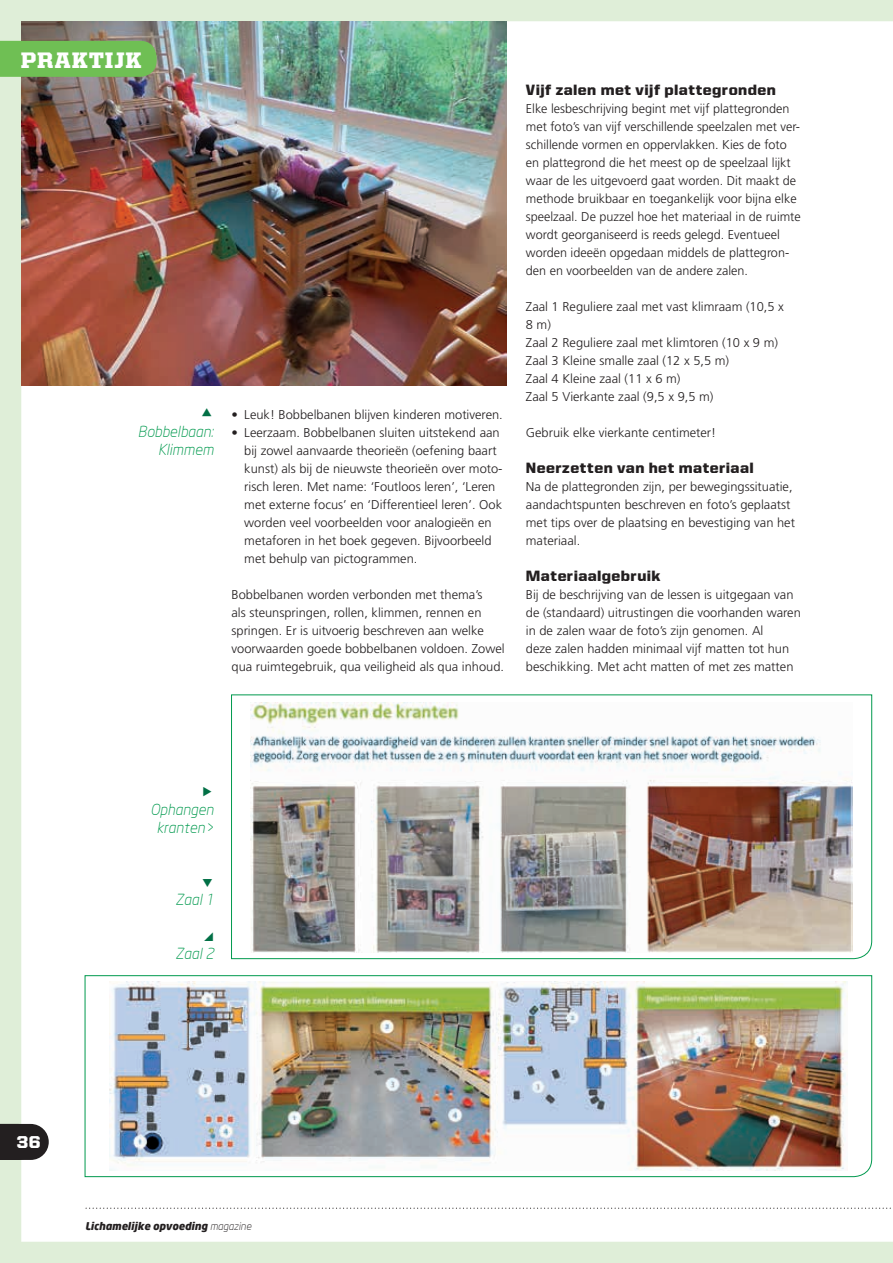
<style>
.page{position:relative;width:893px;height:1263px;background:#dfeed8}
.page>*{position:absolute;margin:0;border:0;box-sizing:border-box;transform-origin:0 0}
.t1{font:900 22.5px "United Serif Reg";letter-spacing:.035em;color:#fff}
.t2{font:900 17.25px "United Sans Reg";color:#fff}
.t3{font:900 15px "United Sans Reg";letter-spacing:.03em;color:#231f20}
.t4{font:italic 300 15px/18px "Neo Sans";color:#00994e;text-align:right}
.t5{font:300 12.75px/18px "Frutiger LT Std";color:#231f20}
.t6{font:italic 900 10.5px "Neo Sans";color:#231f20}
.s1{font-weight:300}
</style>
<div class="page">
<div style="left:21px;top:21px;width:872px;height:1221px;background:#fff"></div>
<img style="left:21px;top:21px;width:485px;height:364px">
<div style="left:0;top:41px;width:157px;height:36px;background:#6fbf54"></div>
<img style="left:84px;top:975px;width:788px;height:202px">
<img style="left:231px;top:694px;width:641px;height:265px">
<svg style="left:0;top:1124px;width:49px;height:36px;background:#353132"></svg>
<svg style="left:85px;top:1207px;width:808px;height:2px;background:#e0e0e0"></svg>
<svg style="left:202px;top:408px;width:10px;height:8px"></svg>
<svg style="left:203px;top:786px;width:9px;height:10px"></svg>
<svg style="left:203px;top:878px;width:9px;height:9px"></svg>
<svg style="left:204px;top:932px;width:9px;height:9px"></svg>
<h1 class="t1" style="left:21px;top:48px;width:122px">PRAKTIJK</h1>
<p class="t4" style="left:138px;top:422px;width:77px">Bobbelbaan:<br>Klimmem</p>
<p class="t5" style="left:232px;top:405px;width:273px">• Leuk! Bobbelbanen blijven kinderen motiveren.</p>
<p class="t5" style="left:244px;top:423px;width:260px;text-indent:-13px">• Leerzaam. Bobbelbanen sluiten uitstekend aan bij zowel aanvaarde theorieën (oefening baart kunst) als bij de nieuwste theorieën over moto&shy;risch leren. Met name: ‘Foutloos leren’, ‘Leren met externe focus’ en ‘Differentieel leren’. Ook worden veel voorbeelden voor analogieën en metaforen in het boek gegeven. Bijvoorbeeld met behulp van pictogrammen.</p>
<p class="t5" style="left:231px;top:585px;width:275px">Bobbelbanen worden verbonden met thema’s<br>als steunspringen, rollen, klimmen, rennen en springen. Er is uitvoerig beschreven aan welke voorwaarden goede bobbelbanen voldoen. Zowel qua ruimtegebruik, qua veiligheid als qua inhoud.</p>
<p class="t3" style="left:526px;top:81px;width:251px">Vijf zalen met vijf plattegronden</p>
<p class="t5" style="left:526px;top:99px;width:276px">Elke lesbeschrijving begint met vijf plattegronden met foto’s van vijf verschillende speelzalen met ver&shy;schillende vormen en oppervlakken. Kies de foto en plattegrond die het meest op de speelzaal lijkt waar de les uitgevoerd gaat worden. Dit maakt de methode bruikbaar en toegankelijk voor bijna elke speelzaal. De puzzel hoe het materiaal in de ruimte wordt georganiseerd is reeds gelegd. Eventueel worden ideeën opgedaan middels de plattegron&shy;den en voorbeelden van de andere zalen.</p>
<p class="t5" style="left:526px;top:297px;width:260px">Zaal 1 Reguliere zaal met vast klimraam (10,5 x<br>8 m)<br>Zaal 2 Reguliere zaal met klimtoren (10 x 9 m)<br>Zaal 3 Kleine smalle zaal (12 x 5,5 m)<br>Zaal 4 Kleine zaal (11 x 6 m)<br>Zaal 5 Vierkante zaal (9,5 x 9,5 m)</p>
<p class="t5" style="left:526px;top:423px;width:192px">Gebruik elke vierkante centimeter!</p>
<p class="t3" style="left:526px;top:459px;width:229px">Neerzetten van het materiaal</p>
<p class="t5" style="left:526px;top:477px;width:271px">Na de plattegronden zijn, per bewegingssituatie, aandachtspunten beschreven en foto’s geplaatst met tips over de plaatsing en bevestiging van het materiaal.</p>
<p class="t3" style="left:526px;top:567px;width:136px">Materiaalgebruik</p>
<p class="t5" style="left:526px;top:585px;width:276px">Bij de beschrijving van de lessen is uitgegaan van de (standaard) uitrustingen die voorhanden waren in de zalen waar de foto’s zijn genomen. Al<br>deze zalen hadden minimaal vijf matten tot hun beschikking. Met acht matten of met zes matten</p>
<p class="t4" style="left:150px;top:800px;width:65px;text-align:center">Ophangen kranten&gt;</p>
<p class="t4" style="left:175px;top:890px;width:41px">Zaal 1</p>
<p class="t4" style="left:175px;top:944px;width:41px">Zaal 2</p>
<h2 class="t2" style="left:17px;top:1133px;width:25px">36</h2>
<p class="t6" style="left:85px;top:1219px;width:168px">Lichamelijke opvoeding <span class="s1">magazine</span></p>
</div>
